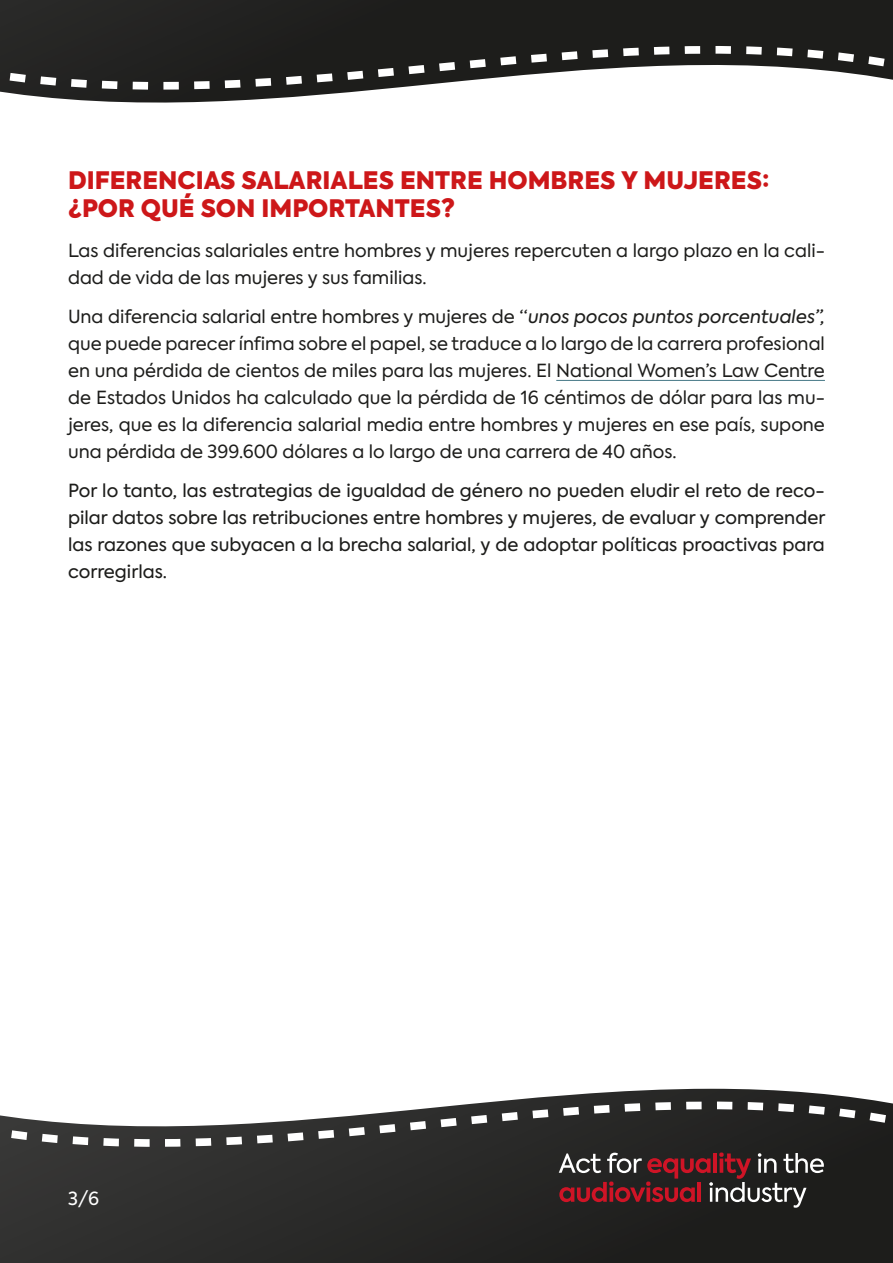
<style>
.page{position:relative;width:893px;height:1263px;background:#fff}
.page>*{position:absolute;margin:0;border:0;box-sizing:border-box;transform-origin:0 0}
.titles{font:900 24px/28.8px "Axiforma";color:#cd1719}
.body{font:18px/27px "Axiforma";color:#1d1d1b}
.body-2{font:18px/27px "Axiforma";color:#1d1d1b;text-align:justify}
.t1{font:18px "Axiforma";color:#fff}
.s1{font-style:italic}
</style>
<div class="page">
<svg style="left:0;top:1189px;width:893px;height:74px;background:#262624"></svg>
<svg style="left:0;top:1088px;width:893px;height:101px"></svg>
<svg style="left:0;top:0;width:893px;height:5px;background:#20201e"></svg>
<svg style="left:0;top:5px;width:893px;height:98px"></svg>
<svg style="left:559px;top:1152px;width:265px;height:56px;background:#503536"></svg>
<hr style="left:556px;top:380px;width:269px;height:1px;background:#467886">
<p class="titles" style="left:68px;top:166px;width:703px">DIFERENCIAS SALARIALES ENTRE HOMBRES Y MUJERES: ¿POR QUÉ SON IMPORTANTES?</p>
<p class="body" style="left:68px;top:238px;width:758px">Las diferencias salariales entre hombres y mujeres repercuten a largo plazo en la cali&shy;dad de vida de las mujeres y sus familias.</p>
<p class="body" style="left:68px;top:304px;width:758px;text-align:justify">Una diferencia salarial entre hombres y mujeres de “<span class="s1">unos pocos puntos porcentuales”, </span>que puede parecer ínfima sobre el papel, se traduce a lo largo de la carrera profesional en una pérdida de cientos de miles para las mujeres. El National Women’s Law Centre de Estados Unidos ha calculado que la pérdida de 16 céntimos de dólar para las mu&shy;jeres, que es la diferencia salarial media entre hombres y mujeres en ese país, supone una pérdida de 399.600 dólares a lo largo de una carrera de 40 años.</p>
<p class="body-2" style="left:68px;top:478px;width:759px">Por lo tanto, las estrategias de igualdad de género no pueden eludir el reto de reco&shy;pilar datos sobre las retribuciones entre hombres y mujeres, de evaluar y comprender las razones que subyacen a la brecha salarial, y de adoptar políticas proactivas para corregirlas.</p>
<p class="t1" style="left:68px;top:1186px;width:33px">3/6</p>
</div>
